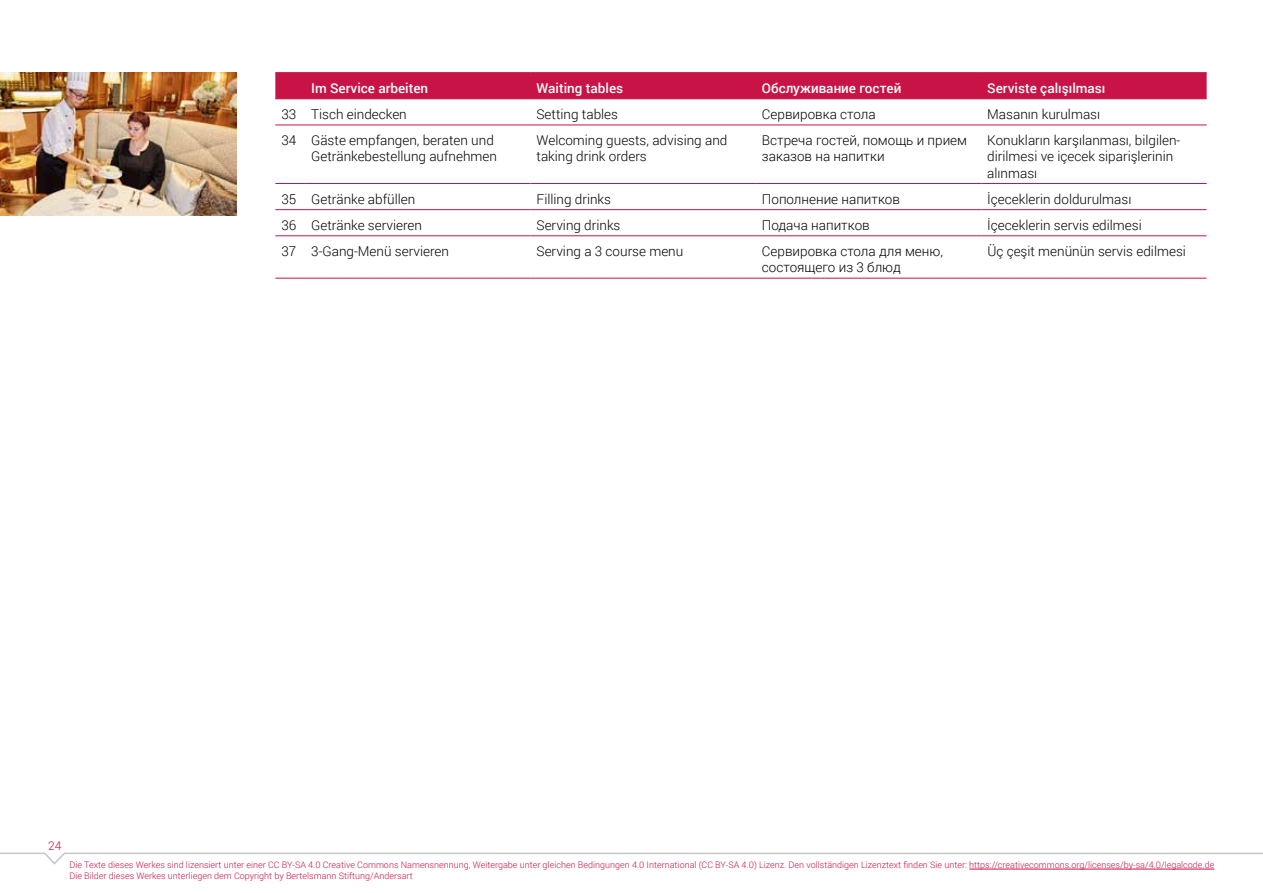
<style>
.page{position:relative;width:1263px;height:893px;background:#fff}
.page>*{position:absolute;margin:0;border:0;box-sizing:border-box;transform-origin:0 0}
.t1{font:300 13.5px/16.2px "Roboto";color:#000}
.t2{font:500 13.5px "Roboto";color:#fff}
.t3{font:300 12px "Roboto";color:#c71345}
.t4{font:300 9px/10.8px "Roboto";color:#c71345}
</style>
<div class="page">
<svg style="left:0;top:852px;width:1263px;height:13px"></svg>
<hr style="left:969px;top:869px;width:245px;height:1px;background:#c71345">
<div style="left:275px;top:73px;width:931px;height:25px;background:#c71345"></div>
<hr style="left:275px;top:72px;width:30px;height:1px;background:#c71345">
<hr style="left:305px;top:72px;width:225px;height:1px;background:#c71345">
<hr style="left:530px;top:72px;width:226px;height:1px;background:#c71345">
<hr style="left:756px;top:72px;width:225px;height:1px;background:#c71345">
<hr style="left:981px;top:72px;width:225px;height:1px;background:#c71345">
<hr style="left:275px;top:98px;width:30px;height:1px;background:#c71345">
<hr style="left:275px;top:125px;width:30px;height:1px;background:#c71345">
<hr style="left:275px;top:183px;width:30px;height:1px;background:#c71345">
<hr style="left:275px;top:209px;width:30px;height:1px;background:#c71345">
<hr style="left:275px;top:235px;width:30px;height:1px;background:#c71345">
<hr style="left:275px;top:278px;width:30px;height:1px;background:#c71345">
<hr style="left:305px;top:98px;width:225px;height:1px;background:#c71345">
<hr style="left:305px;top:125px;width:225px;height:1px;background:#c71345">
<hr style="left:305px;top:183px;width:225px;height:1px;background:#c71345">
<hr style="left:305px;top:209px;width:225px;height:1px;background:#c71345">
<hr style="left:305px;top:235px;width:225px;height:1px;background:#c71345">
<hr style="left:305px;top:278px;width:225px;height:1px;background:#c71345">
<hr style="left:530px;top:98px;width:226px;height:1px;background:#c71345">
<hr style="left:530px;top:125px;width:226px;height:1px;background:#c71345">
<hr style="left:530px;top:183px;width:226px;height:1px;background:#c71345">
<hr style="left:530px;top:209px;width:226px;height:1px;background:#c71345">
<hr style="left:530px;top:235px;width:226px;height:1px;background:#c71345">
<hr style="left:530px;top:278px;width:226px;height:1px;background:#c71345">
<hr style="left:756px;top:98px;width:225px;height:1px;background:#c71345">
<hr style="left:756px;top:125px;width:225px;height:1px;background:#c71345">
<hr style="left:756px;top:183px;width:225px;height:1px;background:#c71345">
<hr style="left:756px;top:209px;width:225px;height:1px;background:#c71345">
<hr style="left:756px;top:235px;width:225px;height:1px;background:#c71345">
<hr style="left:756px;top:278px;width:225px;height:1px;background:#c71345">
<hr style="left:981px;top:98px;width:225px;height:1px;background:#c71345">
<hr style="left:981px;top:125px;width:225px;height:1px;background:#c71345">
<hr style="left:981px;top:183px;width:225px;height:1px;background:#c71345">
<hr style="left:981px;top:209px;width:225px;height:1px;background:#c71345">
<hr style="left:981px;top:235px;width:225px;height:1px;background:#c71345">
<hr style="left:981px;top:278px;width:225px;height:1px;background:#c71345">
<img style="left:0;top:72px;width:236px;height:144px">
<p class="t2" style="left:311px;top:79px;width:119px">Im Service arbeiten</p>
<p class="t2" style="left:536px;top:79px;width:88px">Waiting tables</p>
<p class="t2" style="left:762px;top:79px;width:141px">Обслуживание гостей</p>
<p class="t2" style="left:987px;top:79px;width:120px">Serviste çalışılması</p>
<p class="t1" style="left:281px;top:106px;width:127px">33 Tisch eindecken</p>
<p class="t1" style="left:536px;top:106px;width:83px">Setting tables</p>
<p class="t1" style="left:762px;top:106px;width:115px">Сервировка стола</p>
<p class="t1" style="left:987px;top:106px;width:114px">Masanın kurulması</p>
<p class="t1" style="left:281px;top:132px;width:217px;text-align:right">34 Gäste empfangen, beraten und<br>Getränkebestellung aufnehmen</p>
<p class="t1" style="left:536px;top:132px;width:192px">Welcoming guests, advising and taking drink orders</p>
<p class="t1" style="left:762px;top:132px;width:207px">Встреча гостей, помощь и прием заказов на напитки</p>
<p class="t1" style="left:987px;top:132px;width:195px">Konukların karşılanması, bilgilen&shy;dirilmesi ve içecek siparişlerinin alınması</p>
<p class="t1" style="left:281px;top:190px;width:135px">35 Getränke abfüllen</p>
<p class="t1" style="left:536px;top:190px;width:76px">Filling drinks</p>
<p class="t1" style="left:762px;top:190px;width:140px">Пополнение напитков</p>
<p class="t1" style="left:987px;top:190px;width:146px">İçeceklerin doldurulması</p>
<p class="t1" style="left:281px;top:216px;width:142px">36 Getränke servieren</p>
<p class="t1" style="left:536px;top:216px;width:85px">Serving drinks</p>
<p class="t1" style="left:762px;top:216px;width:109px">Подача напитков</p>
<p class="t1" style="left:987px;top:216px;width:156px">İçeceklerin servis edilmesi</p>
<p class="t1" style="left:281px;top:243px;width:169px">37 3-Gang-Menü servieren</p>
<p class="t1" style="left:537px;top:243px;width:148px">Serving a 3 course menu</p>
<p class="t1" style="left:762px;top:243px;width:183px">Сервировка стола для меню, состоящего из 3 блюд</p>
<p class="t1" style="left:987px;top:243px;width:200px">Üç çeşit menünün servis edilmesi</p>
<p class="t3" style="left:48px;top:838px;width:15px">24</p>
<p class="t4" style="left:70px;top:859px;width:1146px">Die Texte dieses Werkes sind lizensiert unter einer CC BY-SA 4.0 Creative Commons Namensnennung, Weitergabe unter gleichen Bedingungen 4.0 International (CC BY-SA 4.0) Lizenz. Den vollständigen Lizenztext finden Sie unter: https://creativecommons.org/licenses/by-sa/4.0/legalcode.de<br>Die Bilder dieses Werkes unterliegen dem Copyright by Bertelsmann Stiftung/Andersart</p>
</div>
